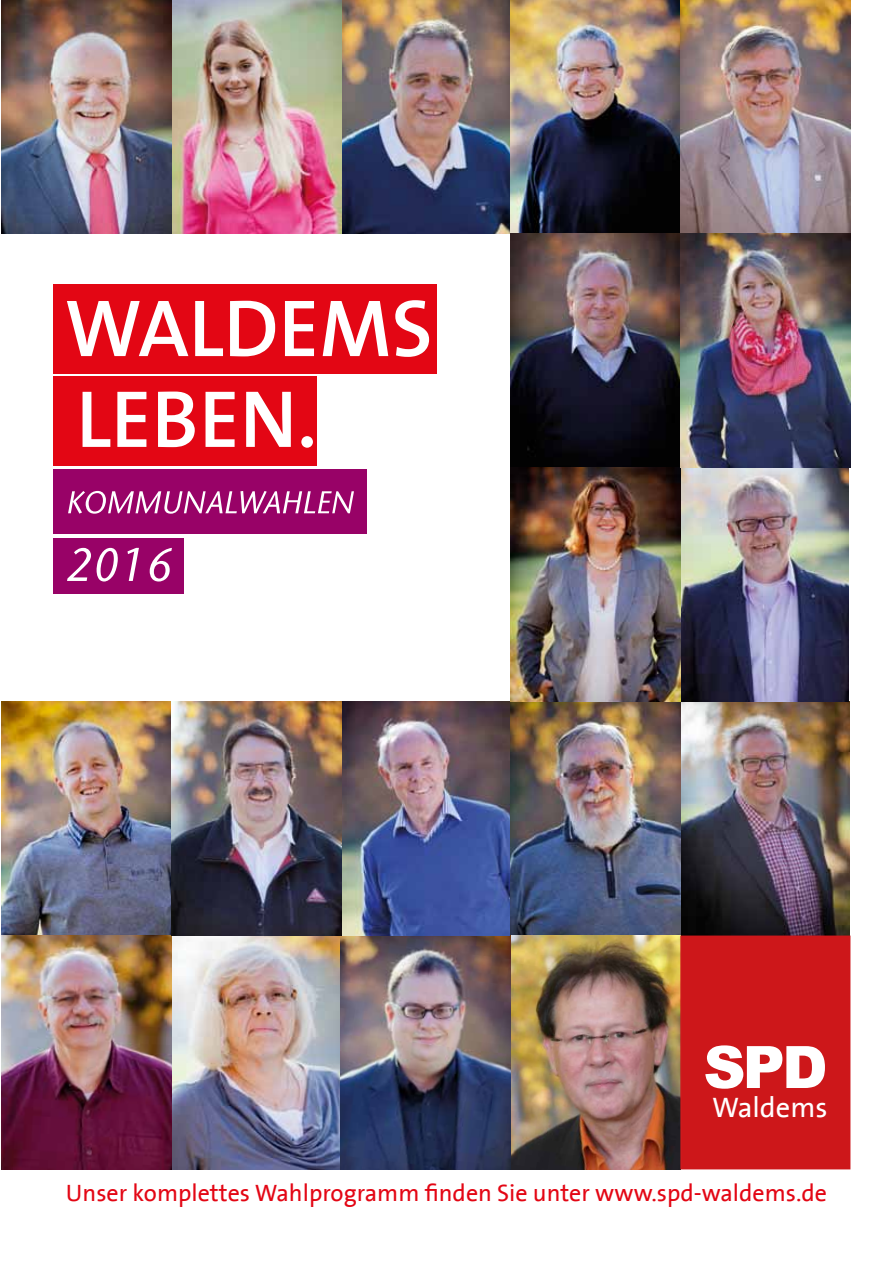
<style>
.page{position:relative;width:893px;height:1263px;background:#fff}
.page>*{position:absolute;margin:0;border:0;box-sizing:border-box;transform-origin:0 0}
.t1{font:900 58.5px "Arial";color:#fff}
.t2{font:28.5px "SPD2002 The Sans";color:#fff}
.t3{font:24px "SPD2002 The Sans";color:#e30614}
</style>
<div class="page">
<img style="left:341px;top:702px;width:508px;height:233px">
<img style="left:1px;top:0;width:849px;height:234px">
<img style="left:1px;top:702px;width:340px;height:467px">
<div style="left:53px;top:284px;width:384px;height:90px;background:#e30614"></div>
<div style="left:53px;top:376px;width:264px;height:90px;background:#e30614"></div>
<div style="left:53px;top:469px;width:314px;height:65px;background:#980267"></div>
<div style="left:53px;top:538px;width:131px;height:55px;background:#980267"></div>
<svg style="left:67px;top:300px;width:362px;height:57px"></svg>
<svg style="left:68px;top:491px;width:286px;height:23px"></svg>
<svg style="left:67px;top:548px;width:105px;height:33px"></svg>
<svg style="left:83px;top:392px;width:230px;height:56px"></svg>
<img style="left:680px;top:468px;width:168px;height:234px">
<img style="left:340px;top:935px;width:340px;height:234px">
<img style="left:510px;top:234px;width:170px;height:468px">
<img style="left:680px;top:234px;width:170px;height:234px">
<div style="left:680px;top:935px;width:170px;height:234px;background:#cd171a;border:2px solid #cd171a"></div>
<h1 class="t1" style="left:703px;top:1025px;width:126px">SPD</h1>
<p class="t2" style="left:712px;top:1092px;width:117px">Waldems</p>
<p class="t3" style="left:66px;top:1180px;width:762px">Unser komplettes Wahlprogramm finden Sie unter www.spd-waldems.de</p>
</div>
